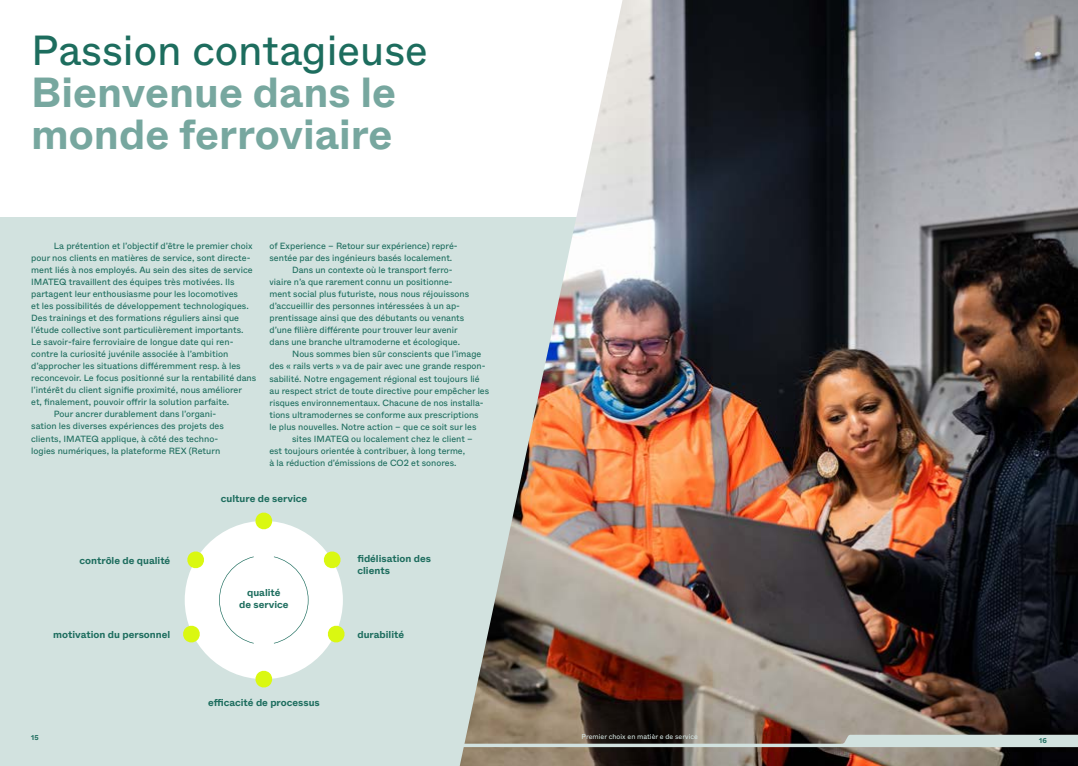
<style>
.page{position:relative;width:1078px;height:766px;background:#fff}
.page>*{position:absolute;margin:0;border:0;box-sizing:border-box;transform-origin:0 0}
.t1{font:700 42px/42px "Vossloh Rolling Stock Whyte";color:#77a79f}
.t2{font:42px "Vossloh Rolling Stock Whyte";color:#1d6d5e}
.t3{font:700 10px/12px "Vossloh Rolling Stock Whyte";color:#1d6d5e}
.t4{font:9px "Vossloh Rolling Stock Whyte";color:#1d6d5e}
.t5{font:700 7.1px "Vossloh Rolling Stock Whyte";color:#1d6d5e}
.t6{font:7px "Vossloh Rolling Stock Whyte";color:#d2e2df}
</style>
<div class="page">
<div style="left:0;top:217px;width:674px;height:548px;background:#d2e2df"></div>
<div style="left:185px;top:521px;width:158px;height:158px;background:#fff;border-radius:50%"></div>
<svg style="left:219px;top:556px;width:35px;height:87px"></svg>
<svg style="left:274px;top:556px;width:34px;height:87px"></svg>
<svg style="left:187px;top:550px;width:17px;height:19px"></svg>
<svg style="left:323px;top:550px;width:18px;height:19px"></svg>
<svg style="left:183px;top:624px;width:17px;height:19px"></svg>
<svg style="left:327px;top:625px;width:18px;height:18px"></svg>
<svg style="left:254px;top:670px;width:19px;height:18px"></svg>
<svg style="left:254px;top:512px;width:19px;height:18px"></svg>
<img style="left:460px;top:0;width:617px;height:765px">
<svg style="left:460px;top:734px;width:617px;height:12px;background:#9c9a92"></svg>
<h1 class="t2" style="left:31px;top:23px;width:398px">Passion contagieuse</h1>
<h1 class="t1" style="left:31px;top:72px;width:366px">Bienvenue dans le monde ferroviaire</h1>
<p class="t4" style="left:54px;top:240px;width:200px">La prétention et l’objectif d’être le premier choix</p>
<p class="t4" style="left:31px;top:252px;width:221px">pour nos clients en matières de service, sont directe-</p>
<p class="t4" style="left:31px;top:264px;width:223px">ment liés à nos employés. Au sein des sites de service</p>
<p class="t4" style="left:31px;top:276px;width:205px">IMATEQ travaillent des équipes très motivées. Ils</p>
<p class="t4" style="left:31px;top:288px;width:208px">partagent leur enthousiasme pour les locomotives</p>
<p class="t4" style="left:31px;top:300px;width:219px">et les possibilités de développement technologiques.</p>
<p class="t4" style="left:31px;top:312px;width:209px">Des trainings et des formations réguliers ainsi que</p>
<p class="t4" style="left:31px;top:324px;width:214px">l’étude collective sont particulièrement importants.</p>
<p class="t4" style="left:31px;top:336px;width:204px">Le savoir-faire ferroviaire de longue date qui ren-</p>
<p class="t4" style="left:31px;top:348px;width:199px">contre la curiosité juvénile associée à l’ambition</p>
<p class="t4" style="left:31px;top:360px;width:211px">d’approcher les situations différemment resp. à les</p>
<p class="t4" style="left:31px;top:372px;width:226px">reconcevoir. Le focus positionné sur la rentabilité dans</p>
<p class="t4" style="left:31px;top:384px;width:212px">l’intérêt du client signifie proximité, nous améliorer</p>
<p class="t4" style="left:31px;top:396px;width:199px">et, finalement, pouvoir offrir la solution parfaite.</p>
<p class="t4" style="left:54px;top:408px;width:164px">Pour ancrer durablement dans l’organi-</p>
<p class="t4" style="left:31px;top:420px;width:194px">sation les diverses expériences des projets des</p>
<p class="t4" style="left:31px;top:432px;width:188px">clients, IMATEQ applique, à côté des techno-</p>
<p class="t4" style="left:31px;top:444px;width:190px">logies numériques, la plateforme REX (Return</p>
<p class="t4" style="left:269px;top:240px;width:190px">of Experience – Retour sur expérience) repré-</p>
<p class="t4" style="left:269px;top:252px;width:184px">sentée par des ingénieurs basés localement.</p>
<p class="t4" style="left:292px;top:264px;width:162px">Dans un contexte où le transport ferro-</p>
<p class="t4" style="left:269px;top:276px;width:185px">viaire n’a que rarement connu un positionne-</p>
<p class="t4" style="left:269px;top:288px;width:201px">ment social plus futuriste, nous nous réjouissons</p>
<p class="t4" style="left:269px;top:300px;width:192px">d’accueillir des personnes intéressées à un ap-</p>
<p class="t4" style="left:269px;top:312px;width:196px">prentissage ainsi que des débutants ou venants</p>
<p class="t4" style="left:269px;top:324px;width:190px">d’une filière différente pour trouver leur avenir</p>
<p class="t4" style="left:269px;top:336px;width:192px">dans une branche ultramoderne et écologique.</p>
<p class="t4" style="left:292px;top:348px;width:191px">Nous sommes bien sûr conscients que l’image</p>
<p class="t4" style="left:269px;top:360px;width:217px">des « rails verts » va de pair avec une grande respon-</p>
<p class="t4" style="left:269px;top:372px;width:212px">sabilité. Notre engagement régional est toujours lié</p>
<p class="t4" style="left:269px;top:384px;width:221px">au respect strict de toute directive pour empêcher les</p>
<p class="t4" style="left:269px;top:396px;width:216px">risques environnementaux. Chacune de nos installa-</p>
<p class="t4" style="left:269px;top:408px;width:211px">tions ultramodernes se conforme aux prescriptions</p>
<p class="t4" style="left:269px;top:420px;width:208px">le plus nouvelles. Notre action – que ce soit sur les</p>
<p class="t4" style="left:292px;top:432px;width:182px">sites IMATEQ ou localement chez le client –</p>
<p class="t4" style="left:269px;top:444px;width:197px">est toujours orientée à contribuer, à long terme,</p>
<p class="t4" style="left:269px;top:456px;width:188px">à la réduction d’émissions de CO2 et sonores.</p>
<p class="t3" style="left:79px;top:554px;width:92px">contrôle de qualité</p>
<p class="t3" style="left:221px;top:492px;width:88px">culture de service</p>
<p class="t3" style="left:239px;top:586px;width:51px;text-align:center">qualité<br>de service</p>
<p class="t3" style="left:357px;top:552px;width:75px">fidélisation des clients</p>
<p class="t3" style="left:53px;top:628px;width:119px">motivation du personnel</p>
<p class="t3" style="left:357px;top:629px;width:48px">durabilité</p>
<p class="t3" style="left:208px;top:696px;width:113px">efficacité de processus</p>
<p class="t5" style="left:31px;top:732px;width:9px">15</p>
<p class="t6" style="left:581px;top:731px;width:118px">Premier choix en matièr e de service</p>
<p class="t5" style="left:1038px;top:736px;width:9px">16</p>
</div>
